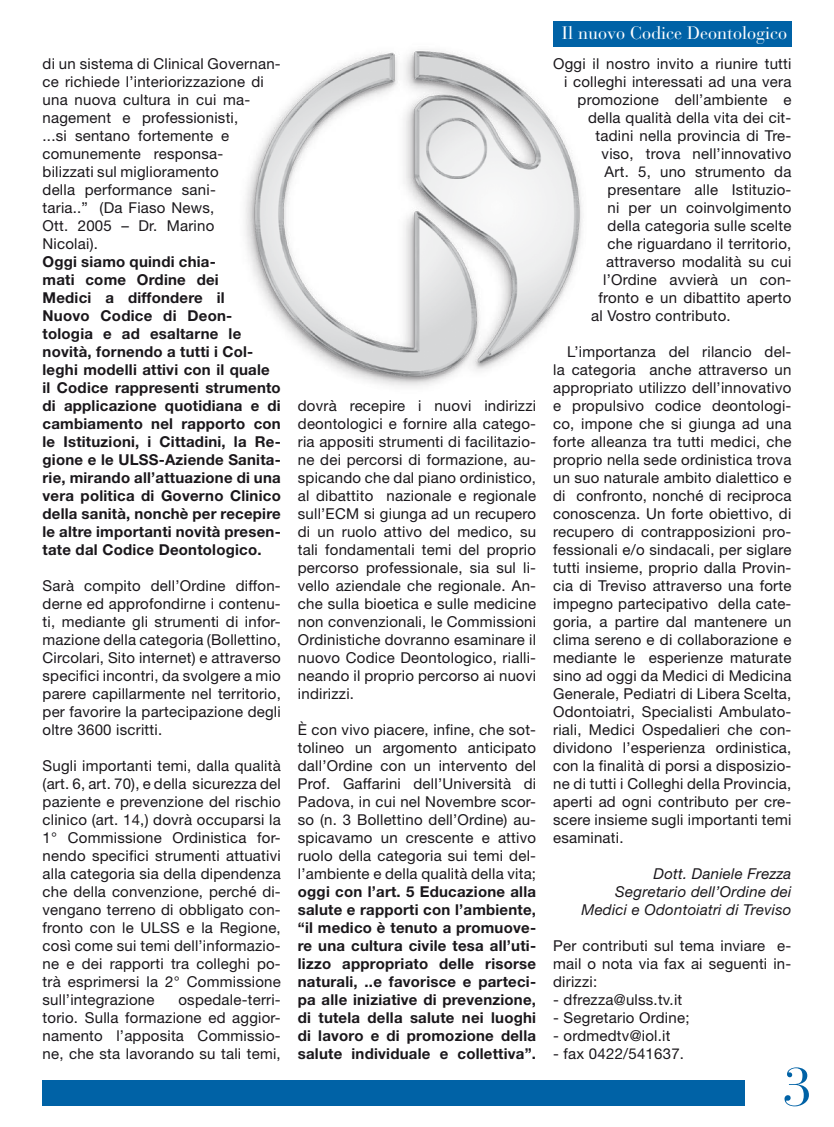
<style>
.page{position:relative;width:834px;height:1127px;background:#fff}
.page>*{position:absolute;margin:0;border:0;box-sizing:border-box;transform-origin:0 0}
.t1{font:18px "Bauer Bodoni";color:#fff}
.t2{font:15px/18px "Helvetica Neue";letter-spacing:.015em;color:#1a171b;text-align:justify}
.t3{font:700 15px/18px "Helvetica Neue";letter-spacing:.015em;color:#1a171b}
.t4{font:italic 15px/18px "Helvetica Neue";letter-spacing:.015em;color:#1a171b;text-align:right}
</style>
<div class="page">
<div style="left:43px;top:1080px;width:701px;height:26px;background:#0062a6"></div>
<img style="left:245px;top:49px;width:338px;height:338px">
<div style="left:553px;top:21px;width:238px;height:26px;background:#0062a6"></div>
<p class="t2" style="left:43px;top:54px;width:240px;text-align:left">di un sistema di Clinical Governan&shy;ce richiede l’interiorizzazione di una nuova cultura in cui ma&shy;nagement e professionisti,<br>...si sentano fortemente e comunemente responsa-<br>bilizzati sul miglioramento<br>della performance sani-<br>taria..” (Da Fiaso News,<br>Ott. 2005 – Dr. Marino<br>Nicolai).</p>
<p class="t3" style="left:43px;top:252px;width:240px">Oggi siamo quindi chia-<br>mati come Ordine dei<br>Medici a diffondere il<br>Nuovo Codice di Deon&shy;tologia e ad esaltarne le novità, fornendo a tutti i Col&shy;leghi modelli attivi con il quale il Codice rappresenti strumento di applicazione quotidiana e di cambiamento nel rapporto con le Istituzioni, i Cittadini, la Re&shy;gione e le ULSS-Aziende Sanita&shy;rie, mirando all’attuazione di una vera politica di Governo Clinico della sanità, nonchè per recepire le altre importanti novità presen&shy;tate dal Codice Deontologico.</p>
<p class="t2" style="left:43px;top:576px;width:240px">Sarà compito dell’Ordine diffon&shy;derne ed approfondirne i contenu&shy;ti, mediante gli strumenti di infor&shy;mazione della categoria (Bollettino, Circolari, Sito internet) e attraverso specifici incontri, da svolgere a mio parere capillarmente nel territorio, per favorire la partecipazione degli oltre 3600 iscritti.</p>
<p class="t2" style="left:43px;top:756px;width:240px">Sugli importanti temi, dalla qualità (art. 6, art. 70), e della sicurezza del paziente e prevenzione del rischio clinico (art. 14,) dovrà occuparsi la 1° Commissione Ordinistica for&shy;nendo specifici strumenti attuativi alla categoria sia della dipendenza che della convenzione, perché di&shy;vengano terreno di obbligato con&shy;fronto con le ULSS e la Regione, così come sui temi dell’informazio&shy;ne e dei rapporti tra colleghi po&shy;trà esprimersi la 2° Commissione sull’integrazione</p>
<p class="t2" style="left:43px;top:990px;width:240px;text-indent:136px">ospedale-terri&shy;torio. Sulla formazione ed aggior&shy;namento l’apposita Commissio&shy;ne, che sta lavorando su tali temi,</p>
<p class="t2" style="left:298px;top:396px;width:240px">dovrà recepire i nuovi indirizzi deontologici e fornire alla catego&shy;ria appositi strumenti di facilitazio&shy;ne dei percorsi di formazione, au&shy;spicando che dal piano ordinistico, al dibattito nazionale e regionale sull’ECM si giunga ad un recupero di un ruolo attivo del medico, su tali fondamentali temi del proprio percorso professionale, sia sul li&shy;vello aziendale che regionale. An&shy;che sulla bioetica e sulle medicine non convenzionali, le Commissioni Ordinistiche dovranno esaminare il nuovo Codice Deontologico, rialli&shy;neando il proprio percorso ai nuovi indirizzi.</p>
<p class="t2" style="left:298px;top:720px;width:240px">È con vivo piacere, infine, che sot&shy;tolineo un argomento anticipato dall’Ordine con un intervento del Prof. Gaffarini dell’Università di Padova, in cui nel Novembre scor&shy;so (n. 3 Bollettino dell’Ordine) au&shy;spicavamo un crescente e attivo ruolo della categoria sui temi del&shy;l’ambiente e della qualità della vita;</p>
<p class="t3" style="left:298px;top:882px;width:240px;text-align:justify">oggi con l’art. 5 Educazione alla salute e rapporti con l’ambiente, “il medico è tenuto a promuove&shy;re una cultura civile tesa all’uti&shy;lizzo appropriato delle risorse naturali, ..e favorisce e parteci&shy;pa alle iniziative di prevenzione, di tutela della salute nei luoghi di lavoro e di promozione della salute individuale e collettiva”.</p>
<p class="t1" style="left:562px;top:22px;width:227px">Il nuovo Codice Deontologico</p>
<p class="t2" style="left:553px;top:54px;width:240px">Oggi il nostro invito a riunire tutti</p>
<p class="t2" style="left:564px;top:72px;width:229px">i colleghi interessati ad una vera</p>
<p class="t2" style="left:577px;top:90px;width:215px">promozione dell’ambiente e</p>
<p class="t2" style="left:588px;top:108px;width:205px">della qualità della vita dei cit-</p>
<p class="t2" style="left:595px;top:126px;width:197px">tadini nella provincia di Tre-</p>
<p class="t2" style="left:601px;top:144px;width:191px">viso, trova nell’innovativo</p>
<p class="t2" style="left:604px;top:162px;width:188px">Art. 5, uno strumento da</p>
<p class="t2" style="left:607px;top:180px;width:185px">presentare alle Istituzio-</p>
<p class="t2" style="left:607px;top:198px;width:185px">ni per un coinvolgimento</p>
<p class="t2" style="left:607px;top:216px;width:185px">della categoria sulle scelte</p>
<p class="t2" style="left:607px;top:234px;width:185px">che riguardano il territorio,</p>
<p class="t2" style="left:606px;top:252px;width:187px">attraverso modalità su cui</p>
<p class="t2" style="left:603px;top:270px;width:190px">l’Ordine avvierà un con-</p>
<p class="t2" style="left:598px;top:288px;width:194px">fronto e un dibattito aperto</p>
<p class="t2" style="left:591px;top:306px;width:141px">al Vostro contributo.</p>
<p class="t2" style="left:553px;top:342px;width:240px;text-indent:14px">L’importanza del rilancio del&shy;la categoria anche attraverso un appropriato utilizzo dell’innovativo e propulsivo codice deontologi&shy;co, impone che si giunga ad una forte alleanza tra tutti medici, che proprio nella sede ordinistica trova un suo naturale ambito dialettico e di confronto, nonché di reciproca conoscenza. Un forte obiettivo, di recupero di contrapposizioni pro&shy;fessionali e/o sindacali, per siglare tutti insieme, proprio dalla Provin&shy;cia di Treviso attraverso una forte impegno partecipativo della cate&shy;goria, a partire dal mantenere un clima sereno e di collaborazione e mediante le esperienze maturate sino ad oggi da Medici di Medicina Generale, Pediatri di Libera Scelta, Odontoiatri, Specialisti Ambulato&shy;riali, Medici Ospedalieri che con&shy;dividono l’esperienza ordinistica, con la finalità di porsi a disposizio&shy;ne di tutti i Colleghi della Provincia, aperti ad ogni contributo per cre&shy;scere insieme sugli importanti temi esaminati.</p>
<p class="t4" style="left:581px;top:864px;width:211px">Dott. Daniele Frezza<br>Segretario dell’Ordine dei<br>Medici e Odontoiatri di Treviso</p>
<p class="t2" style="left:553px;top:936px;width:240px">Per contributi sul tema inviare e&shy;mail o nota via fax ai seguenti in&shy;dirizzi:</p>
<p class="t2" style="left:553px;top:990px;width:131px">- dfrezza@ulss.tv.it</p>
<p class="t2" style="left:553px;top:1008px;width:138px">- Segretario Ordine;</p>
<p class="t2" style="left:553px;top:1026px;width:119px">- ordmedtv@iol.it</p>
<p class="t2" style="left:553px;top:1044px;width:132px">- fax 0422/541637.</p>
</div>
